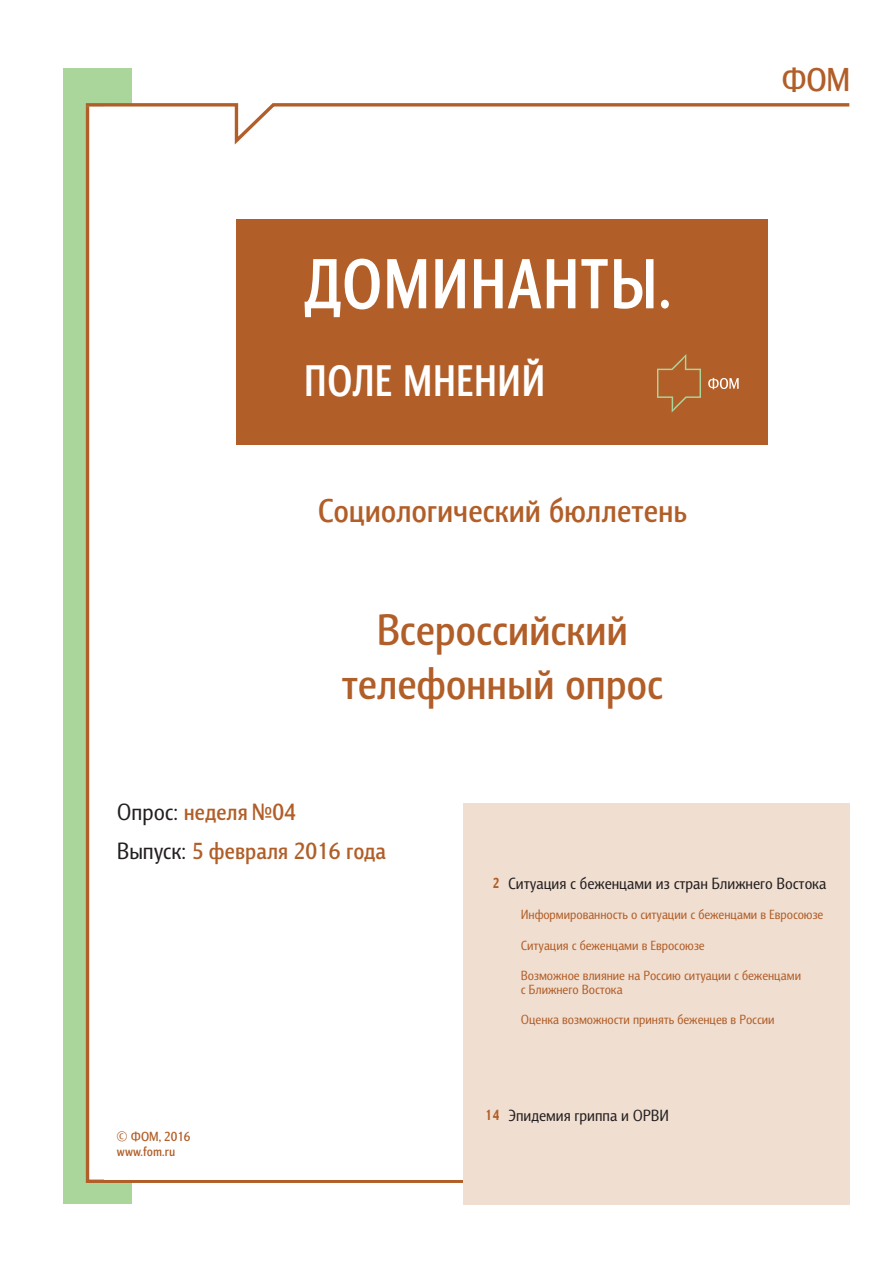
<style>
.page{position:relative;width:893px;height:1263px;background:#fff}
.page>*{position:absolute;margin:0;border:0;box-sizing:border-box;transform-origin:0 0}
.t1{font:700 72px "Barnaul Grotesk";letter-spacing:.025em;color:#fff;scale:.89 1}
.t2{font:500 45px/54px "Barnaul Grotesk";letter-spacing:-.005em;color:#b15e28;text-align:center}
.t3{font:700 45px "Barnaul Grotesk";letter-spacing:.025em;color:#fff;scale:.89 1}
.t4{font:500 33.75px "Barnaul Grotesk";letter-spacing:-.005em;color:#b15e28}
.t5{font:500 24px/39px "Barnaul Grotesk";color:#b15e28}
.t6{font:16.5px "Barnaul Grotesk";color:#231f20}
.t7{font:13.5px/13.5px "Barnaul Grotesk";color:#b15e28}
.t8{font:500 13.5px/15px "Barnaul Grotesk";color:#b15e28}
.s1{font-weight:400;color:#231f20}
.s2{font-weight:800;font-size:15px;color:#b15e28}
</style>
<div class="page">
<div style="left:64px;top:68px;width:68px;height:1135px;background:#aad59b"></div>
<svg style="left:85px;top:149px;width:378px;height:1034px;background:#eadacb"></svg>
<div style="left:104px;top:106px;width:719px;height:1073px;background:#fff"></div>
<svg style="left:85px;top:103px;width:765px;height:46px"></svg>
<div style="left:237px;top:219px;width:531px;height:225px;background:#b15e28"></div>
<svg style="left:657px;top:354px;width:44px;height:58px"></svg>
<svg style="left:708px;top:378px;width:31px;height:11px"></svg>
<div style="left:463px;top:804px;width:387px;height:401px;background:#f0ded0"></div>
<h1 class="t1" style="left:304px;top:241px;width:414px">ДОМИНАНТЫ.</h1>
<h2 class="t3" style="left:304px;top:355px;width:272px">ПОЛЕ МНЕНИЙ</h2>
<h3 class="t4" style="left:318px;top:490px;width:371px">Социологический бюллетень</h3>
<h2 class="t2" style="left:342px;top:602px;width:323px">Всероссийский телефонный опрос</h2>
<h3 class="t5" style="left:117px;top:792px;width:271px"><span class="s1">Опрос:</span> неделя №04<br><span class="s1">Выпуск:</span> 5 февраля 2016 года</h3>
<h3 class="t4" style="left:781px;top:60px;width:70px">ФОМ</h3>
<p class="t6" style="left:493px;top:874px;width:335px"><span class="s2">2</span> Ситуация с беженцами из стран Ближнего Востока</p>
<p class="t7" style="left:521px;top:908px;width:304px">Информированность о ситуации с беженцами в Евросоюзе</p>
<p class="t7" style="left:521px;top:938px;width:185px">Ситуация с беженцами в Евросоюзе</p>
<p class="t7" style="left:521px;top:969px;width:282px">Возможное влияние на Россию ситуации с беженцами с Ближнего Востока</p>
<p class="t7" style="left:521px;top:1013px;width:255px">Оценка возможности принять беженцев в России</p>
<p class="t8" style="left:117px;top:1128px;width:75px">© ФОМ, 2016 www.fom.ru</p>
<p class="t6" style="left:486px;top:1106px;width:185px"><span class="s2">14</span> Эпидемия гриппа и ОРВИ</p>
</div>
